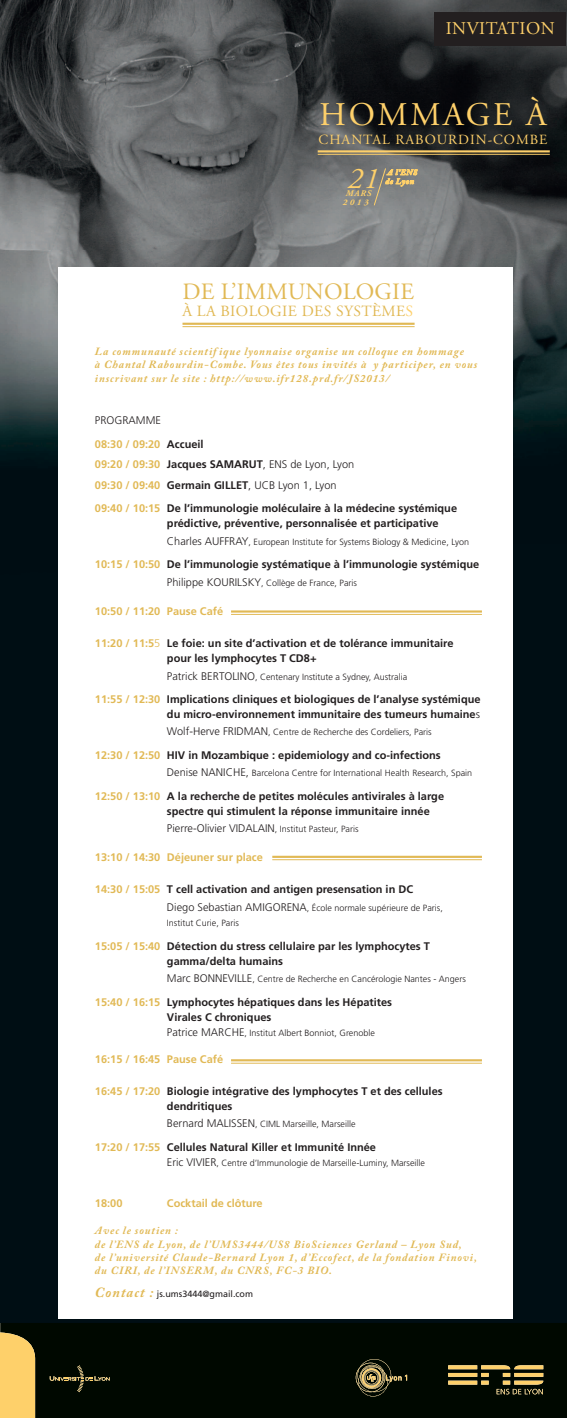
<style>
.page{position:relative;width:567px;height:1418px;background:#fff}
.page>*{position:absolute;margin:0;border:0;box-sizing:border-box;transform-origin:0 0}
.t1{font:33px "Adobe Garamond Pro";letter-spacing:.08em;color:#fed06a}
.t2{font:italic 30px "Adobe Garamond Pro";color:#fed06a}
.t3{font:23.4px "Adobe Garamond Pro";letter-spacing:.01em;color:#e1b955}
.t4{font:17.9px "Adobe Garamond Pro";letter-spacing:.025em;color:#fed06a}
.t5{font:15.6px "Adobe Garamond Pro";letter-spacing:.025em;color:#e1b955}
.t6{font:14px "Adobe Garamond Pro";letter-spacing:.07em;color:#fed06a}
.t7{font:700 11px/14.8px "Frutiger LT Std";color:#231f20}
.t8{font:italic 700 11px/13.2px "Adobe Caslon Pro";letter-spacing:.08em;color:#e1b955}
.t9{font:300 11px/20.5px "Frutiger LT Std";color:#231f20}
.t10{font:700 11px/23.3px "Frutiger LT Std";color:#e1b955}
.t11{font:300 9px/14.8px "Frutiger LT Std";color:#231f20}
.t12{font:9px "Frutiger LT Std";color:#231f20}
.t13{font:italic 700 8.6px/8.8px "Adobe Garamond Pro";letter-spacing:.215em;color:#fed06a;text-align:center}
.s1{color:#fed06a}
.s2{font-weight:300;color:#231f20}
.s3{color:#231f20}
.s4{font-weight:700;color:#e1b955}
.s5{font-weight:700}
.s6{color:#e1b955}
.s7{font-size:11px}
.s8{font-weight:300;color:#e1b955}
.s9{font-weight:300}
.s10{font-size:9px}
.s11{font-family:"Adobe Caslon Pro";font-weight:700;font-style:italic;font-size:14px;color:#e1b955}
</style>
<div class="page">
<img style="left:0;top:0;width:567px;height:1417px">
<hr style="left:0;top:1px;width:1px;height:1321px;background:#cdced0">
<div style="left:434px;top:13px;width:131px;height:33px;background:#231f20"></div>
<svg style="left:374px;top:167px;width:44px;height:39px;background:#938e7e"></svg>
<hr style="left:318px;top:150px;width:232px;height:2px;background:#fed06a">
<hr style="left:318px;top:154px;width:232px;height:1px;background:#fed06a">
<div style="left:58px;top:267px;width:455px;height:1051px;background:#fff"></div>
<hr style="left:182px;top:323px;width:233px;height:2px;background:#e1b955">
<hr style="left:182px;top:326px;width:233px;height:1px;background:#e1b955">
<hr style="left:231px;top:610px;width:251px;height:2px;background:#e1b955">
<hr style="left:231px;top:614px;width:251px;height:1px;background:#e1b955">
<hr style="left:272px;top:855px;width:210px;height:3px;background:#e1b955">
<hr style="left:272px;top:859px;width:210px;height:1px;background:#e1b955">
<hr style="left:231px;top:1059px;width:251px;height:2px;background:#e1b955">
<hr style="left:231px;top:1062px;width:251px;height:1px;background:#e1b955">
<svg style="left:448px;top:1365px;width:95px;height:29px;background:#63572f"></svg>
<svg style="left:356px;top:1358px;width:51px;height:38px;background:#3f3d25"></svg>
<svg style="left:50px;top:1365px;width:60px;height:27px;background:#1c1f10"></svg>
<svg style="left:0;top:1322px;width:35px;height:95px;background:#d4af59"></svg>
<h3 class="t4" style="left:446px;top:17px;width:110px">INVITATION</h3>
<h1 class="t1" style="left:319px;top:95px;width:229px">HOMMAGE À</h1>
<p class="t6" style="left:319px;top:131px;width:230px">CHANTAL RABOURDIN-COMBE</p>
<h2 class="t2" style="left:348px;top:160px;width:32px">21</h2>
<p class="t13" style="left:343px;top:189px;width:30px">MARS<br>2013</p>
<h3 class="t3" style="left:182px;top:278px;width:233px">DE L’IMMUNOLOGIE</h3>
<h3 class="t5" style="left:182px;top:302px;width:232px">À LA BIOLOGIE DES SYSTÈME<span class="s1">S</span></h3>
<p class="t8" style="left:95px;top:345px;width:384px">La communauté scientif ique lyonnaise organise un colloque en hommage<br>à Chantal Rabourdin-Combe. Vous êtes tous invités à y participer, en vous inscrivant sur le site : http://www.ifr128.prd.fr/JS2013/</p>
<p class="t10" style="left:95px;top:409px;width:110px"><span class="s2">PROGRAMME<br></span>08:30 / 09:20 <span class="s3">Accueil</span></p>
<p class="t9" style="left:95px;top:454px;width:261px"><span class="s4">09:20 / 09:30</span> <span class="s5">Jacques SAMARUT</span>, ENS de Lyon, Lyon<br><span class="s4">09:30 / 09:40</span> <span class="s5">Germain GILLET</span>, UCB Lyon 1, Lyon</p>
<p class="t7" style="left:167px;top:501px;width:292px;text-indent:-72px"><span class="s6">09:40 / 10:15</span> De l’immunologie moléculaire à la médecine systémique prédictive, préventive, personnalisée et participative</p>
<p class="t11" style="left:167px;top:534px;width:304px"><span class="s7">Charles AUFFRAY</span>, European Institute for Systems Biology &amp; Medicine, Lyon</p>
<p class="t7" style="left:95px;top:556px;width:386px"><span class="s6">10:15 / 10:50</span> De l’immunologie systématique à l’immunologie systémique</p>
<p class="t11" style="left:167px;top:575px;width:192px"><span class="s7">Philippe KOURILSKY</span>, Collège de France, Paris</p>
<p class="t10" style="left:95px;top:600px;width:130px">10:50 / 11:20 Pause Café</p>
<p class="t7" style="left:167px;top:636px;width:288px;text-indent:-72px"><span class="s6">11:20 / 11:5</span><span class="s8">5</span> Le foie: un site d’activation et de tolérance immunitaire pour les lymphocytes T CD8+</p>
<p class="t11" style="left:167px;top:669px;width:242px"><span class="s7">Patrick BERTOLINO</span>, Centenary Institute a Sydney, Australia</p>
<p class="t7" style="left:95px;top:691px;width:387px;text-align:right"><span class="s6">11:55 / 12:30</span> Implications cliniques et biologiques de l’analyse systémique du micro-environnement immunitaire des tumeurs humaine<span class="s9">s</span></p>
<p class="t11" style="left:167px;top:725px;width:266px"><span class="s7">Wolf-Herve FRIDMAN</span>, Centre de Recherche des Cordeliers, Paris</p>
<p class="t7" style="left:95px;top:747px;width:347px"><span class="s6">12:30 / 12:50</span> HIV in Mozambique : epidemiology and co-infections</p>
<p class="t11" style="left:167px;top:766px;width:307px"><span class="s7">Denise NANICHE,</span> Barcelona Centre for International Health Research, Spain</p>
<p class="t7" style="left:167px;top:788px;width:279px;text-indent:-72px"><span class="s6">12:50 / 13:10</span> A la recherche de petites molécules antivirales à large spectre qui stimulent la réponse immunitaire innée</p>
<p class="t9" style="left:167px;top:818px;width:193px">Pierre-Olivier VIDALAIN<span class="s10">, Institut Pasteur, Paris</span></p>
<p class="t10" style="left:95px;top:846px;width:169px">13:10 / 14:30 Déjeuner sur place</p>
<p class="t7" style="left:95px;top:882px;width:320px"><span class="s6">14:30 / 15:05</span> T cell activation and antigen presensation in DC</p>
<p class="t11" style="left:167px;top:900px;width:277px"><span class="s7">Diego Sebastian AMIGORENA</span>, École normale supérieure de Paris,<br>Institut Curie, Paris</p>
<p class="t7" style="left:167px;top:938px;width:265px;text-indent:-72px"><span class="s6">15:05 / 15:40</span> Détection du stress cellulaire par les lymphocytes T gamma/delta humains</p>
<p class="t11" style="left:167px;top:971px;width:300px"><span class="s7">Marc BONNEVILLE</span>, Centre de Recherche en Cancérologie Nantes - Angers</p>
<p class="t7" style="left:167px;top:995px;width:227px;text-indent:-72px"><span class="s6">15:40 / 16:15</span> Lymphocytes hépatiques dans les Hépatites<br>Virales C chroniques</p>
<p class="t11" style="left:167px;top:1025px;width:209px"><span class="s7">Patrice MARCHE</span>, Institut Albert Bonniot, Grenoble</p>
<p class="t10" style="left:95px;top:1047px;width:130px">16:15 / 16:45 Pause Café</p>
<p class="t7" style="left:167px;top:1083px;width:277px;text-indent:-72px"><span class="s6">16:45 / 17:20</span> Biologie intégrative des lymphocytes T et des cellules dendritiques</p>
<p class="t11" style="left:167px;top:1116px;width:190px"><span class="s7">Bernard MALISSEN</span>, CIML Marseille, Marseille</p>
<p class="t7" style="left:95px;top:1140px;width:283px"><span class="s6">17:20 / 17:55</span> Cellules Natural Killer et Immunité Innée</p>
<p class="t11" style="left:167px;top:1155px;width:260px"><span class="s7">Eric VIVIER</span>, Centre d’Immunologie de Marseille-Luminy, Marseille</p>
<p class="t10" style="left:95px;top:1191px;width:29px">18:00</p>
<p class="t10" style="left:167px;top:1191px;width:97px">Cocktail de clôture</p>
<p class="t8" style="left:95px;top:1223px;width:383px">Avec le soutien :<br>de l’ENS de Lyon, de l’UMS3444/US8 BioSciences Gerland – Lyon Sud,<br>de l’université Claude-Bernard Lyon 1, d’Eccofect, de la fondation Finovi, du CIRI, de l’INSERM, du CNRS, FC-3 BIO.</p>
<p class="t12" style="left:95px;top:1288px;width:160px"><span class="s11">Contact :</span> js.ums3444@gmail.com</p>
</div>
